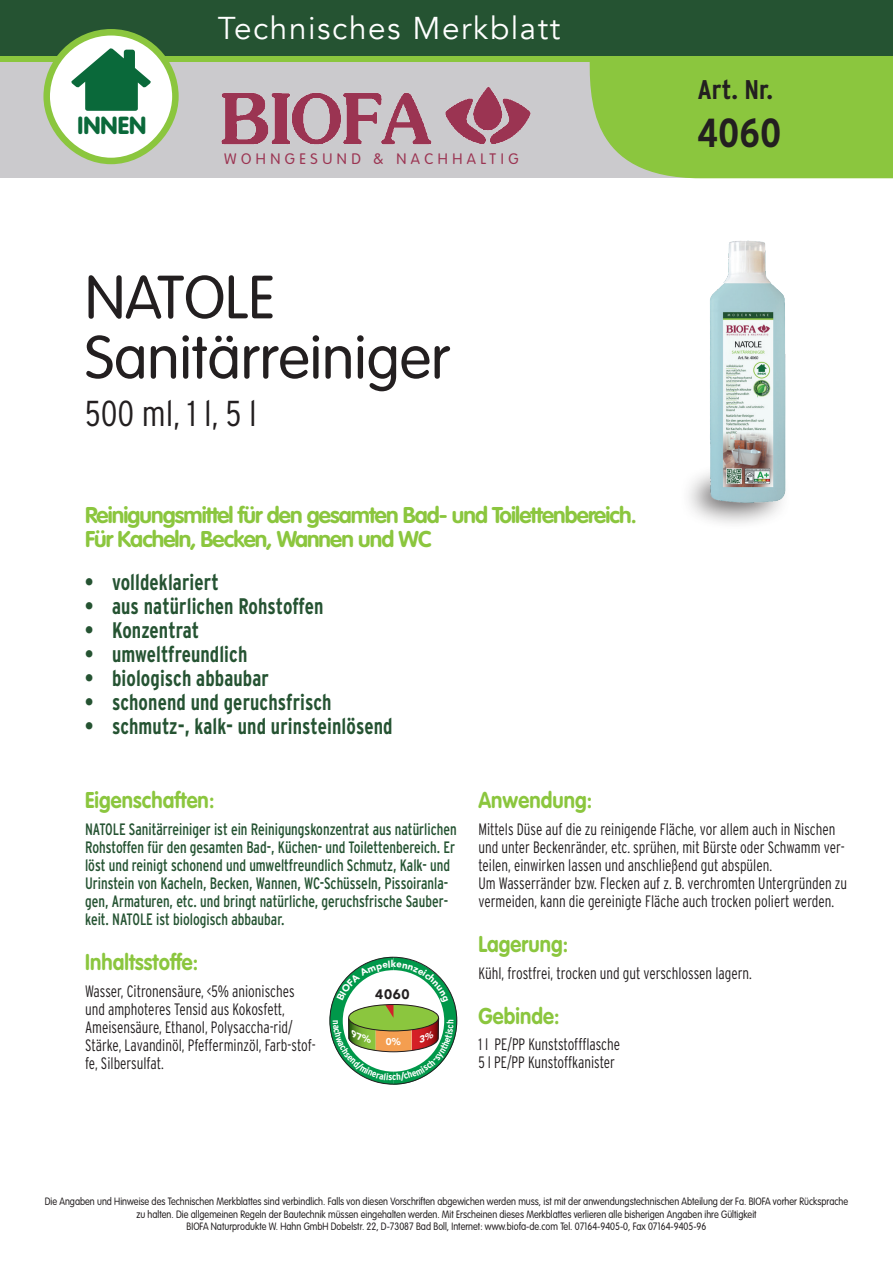
<style>
.page{position:relative;width:893px;height:1263px;background:#fff}
.page>*{position:absolute;margin:0;border:0;box-sizing:border-box;transform-origin:0 0}
.t1{font:300 60px/60px "VAG Rounded Std";color:#231f20}
.t2{font:700 condensed 40.5px "Interstate";color:#231f20}
.t3{font:300 condensed 36px "Interstate";color:#231f20}
.t4{font:31.5px "Avenir";letter-spacing:.05em;color:#fff}
.t5{font:700 condensed 27px "Interstate";color:#231f20}
.t6{font:900 24.3px "VAG Rounded";color:#0a693a}
.t7{font:700 condensed 22.5px "Interstate";letter-spacing:.005em;color:#255332;scale:.9 1}
.t8{font:700 22.5px/24px "VAG Rounded Std";letter-spacing:-.04em;color:#8bc63e}
.t9{font:700 22.5px "VAG Rounded Std";letter-spacing:.005em;color:#8bc63e;scale:.9 1}
.t10{font:300 condensed 16.5px/18px "Interstate";color:#231f20;scale:.9 1}
.t11{font:condensed 16.5px/18px "Interstate";color:#255332;scale:.9 1}
.t12{font:300 15px "VAG Rounded Std";letter-spacing:.3em;color:#9b3452}
.t13{font:900 13.65px "Avenir";color:#231f20}
.t14{font:300 10.5px/12.6px "VAG Rounded Std";color:#231f20;text-align:center;scale:.87 1}
.t15{font:900 9.9px "Avenir";color:#fff}
.t16{font:900 9.6px "Avenir";color:#fff}
</style>
<div class="page">
<div style="left:679px;top:462px;width:113px;height:68px;background:#231f20;opacity:.75"></div>
<div style="left:0;top:0;width:893px;height:178px;background:#cbcacd"></div>
<svg style="left:589px;top:62px;width:304px;height:117px;background:#90c649"></svg>
<svg style="left:0;top:55px;width:893px;height:7px;background:#7cb53c"></svg>
<div style="left:0;top:0;width:893px;height:55px;background:#255332"></div>
<img style="left:221px;top:87px;width:310px;height:58px">
<div style="left:47px;top:32px;width:128px;height:129px;background:#fff;border-radius:50%"></div>
<div style="left:43px;top:29px;width:136px;height:135px;border:7px solid #8bc63e;border-radius:50%"></div>
<svg style="left:71px;top:48px;width:80px;height:63px"></svg>
<img style="left:692px;top:240px;width:100px;height:273px">
<svg style="left:330px;top:957px;width:127px;height:127px"></svg>
<h3 class="t6" style="left:78px;top:111px;width:70px">INNEN</h3>
<h3 class="t4" style="left:218px;top:9px;width:344px">Technisches Merkblatt</h3>
<p class="t12" style="left:224px;top:150px;width:296px">WOHNGESUND &amp; NACHHALTIG</p>
<h1 class="t1" style="left:85px;top:269px;width:366px">NATOLE<br>Sanitärreiniger</h1>
<h3 class="t3" style="left:85px;top:391px;width:173px">500 ml, 1 l, 5 l</h3>
<h3 class="t8" style="left:85px;top:504px;width:553px">Reinigungsmittel für den gesamten Bad- und Toilettenbereich.<br>Für Kacheln, Becken, Wannen und WC</h3>
<h3 class="t7" style="left:85px;top:568px;width:150px">• volldeklariert</h3>
<h3 class="t7" style="left:85px;top:592px;width:266px">• aus natürlichen Rohstoffen</h3>
<h3 class="t7" style="left:85px;top:616px;width:129px">• Konzentrat</h3>
<h3 class="t7" style="left:85px;top:640px;width:182px">• umweltfreundlich</h3>
<h3 class="t7" style="left:85px;top:664px;width:206px">• biologisch abbaubar</h3>
<h3 class="t7" style="left:85px;top:688px;width:275px">• schonend und geruchsfrisch</h3>
<h3 class="t7" style="left:85px;top:712px;width:343px">• schmutz-, kalk- und urinsteinlösend</h3>
<h3 class="t5" style="left:697px;top:73px;width:77px">Art. Nr.</h3>
<h2 class="t2" style="left:697px;top:108px;width:86px">4060</h2>
<h3 class="t9" style="left:85px;top:787px;width:145px">Eigenschaften:</h3>
<p class="t11" style="left:85px;top:820px;width:415px">NATOLE Sanitärreiniger ist ein Reinigungskonzentrat aus natürlichen Rohstoffen für den gesamten Bad-, Küchen- und Toilettenbereich. Er löst und reinigt schonend und umweltfreundlich Schmutz, Kalk- und Urinstein von Kacheln, Becken, Wannen, WC-Schüsseln, Pissoiranla&shy;gen, Armaturen, etc. und bringt natürliche, geruchsfrische Sauber&shy;keit. NATOLE ist biologisch abbaubar.</p>
<h3 class="t9" style="left:85px;top:949px;width:127px">Inhaltsstoffe:</h3>
<p class="t10" style="left:85px;top:982px;width:258px">Wasser, Citronensäure, &lt;5% anionisches und amphoteres Tensid aus Kokosfett, Ameisensäure, Ethanol, Polysaccha-rid/ Stärke, Lavandinöl, Pfefferminzöl, Farb-stof&shy;fe, Silbersulfat.</p>
<p class="t16" style="left:391px;top:956px;width:7px">k</p>
<p class="t13" style="left:375px;top:983px;width:36px">4060</p>
<p class="t15" style="left:386px;top:1033px;width:16px">0%</p>
<h3 class="t9" style="left:478px;top:787px;width:128px">Anwendung:</h3>
<p class="t10" style="left:478px;top:820px;width:411px">Mittels Düse auf die zu reinigende Fläche, vor allem auch in Nischen und unter Beckenränder, etc. sprühen, mit Bürste oder Schwamm ver&shy;teilen, einwirken lassen und anschließend gut abspülen.<br>Um Wasserränder bzw. Flecken auf z. B. verchromten Untergründen zu vermeiden, kann die gereinigte Fläche auch trocken poliert werden.</p>
<h3 class="t9" style="left:478px;top:931px;width:101px">Lagerung:</h3>
<p class="t10" style="left:478px;top:964px;width:305px">Kühl, frostfrei, trocken und gut verschlossen lagern.</p>
<h3 class="t9" style="left:478px;top:1003px;width:92px">Gebinde:</h3>
<p class="t10" style="left:478px;top:1035px;width:159px">1 l PE/PP Kunststoffflasche<br>5 l PE/PP Kunstoffkanister</p>
<p class="t14" style="left:45px;top:1195px;width:925px">Die Angaben und Hinweise des Technischen Merkblattes sind verbindlich. Falls von diesen Vorschriften abgewichen werden muss, ist mit der anwendungstechnischen Abteilung der Fa. BIOFA vorher Rücksprache zu halten. Die allgemeinen Regeln der Bautechnik müssen eingehalten werden. Mit Erscheinen dieses Merkblattes verlieren alle bisherigen Angaben ihre Gültigkeit<br>BIOFA Naturprodukte W. Hahn GmbH Dobelstr. 22, D-73087 Bad Boll, Internet: www.biofa-de.com Tel. 07164-9405-0, Fax 07164-9405-96</p>
</div>
